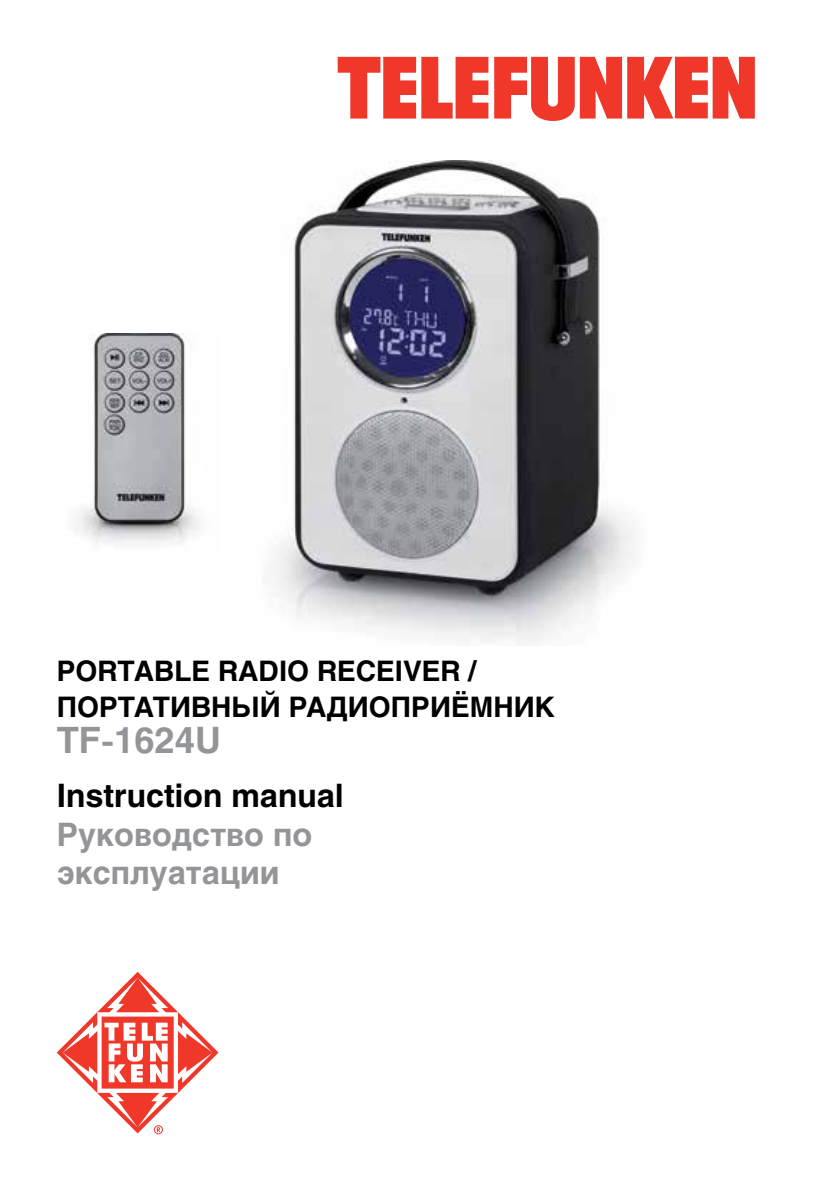
<style>
.page{position:relative;width:840px;height:1191px;background:#fff}
.page>*{position:absolute;margin:0;border:0;box-sizing:border-box;transform-origin:0 0}
.t1{font:700 36px "Helios";color:#939598}
.t2{font:700 32px/38.4px "Helios";color:#939598}
.t3{font:700 32px "Helios";color:#000}
.t4{font:700 28px/36px "Helios";color:#000}
</style>
<div class="page">
<img style="left:276px;top:160px;width:356px;height:481px">
<svg style="left:57px;top:972px;width:161px;height:162px"></svg>
<svg style="left:337px;top:57px;width:151px;height:62px"></svg>
<svg style="left:494px;top:57px;width:260px;height:64px"></svg>
<img style="left:78px;top:334px;width:122px;height:208px">
<p class="t4" style="left:57px;top:653px;width:499px">PORTABLE RADIO RECEIVER /<br>ПОРТАТИВНЫЙ РАДИОПРИЁМНИК</p>
<p class="t1" style="left:57px;top:719px;width:166px">TF-1624U</p>
<p class="t3" style="left:57px;top:777px;width:288px">Instruction manual</p>
<p class="t2" style="left:57px;top:815px;width:257px">Руководство по эксплуатации</p>
</div>
